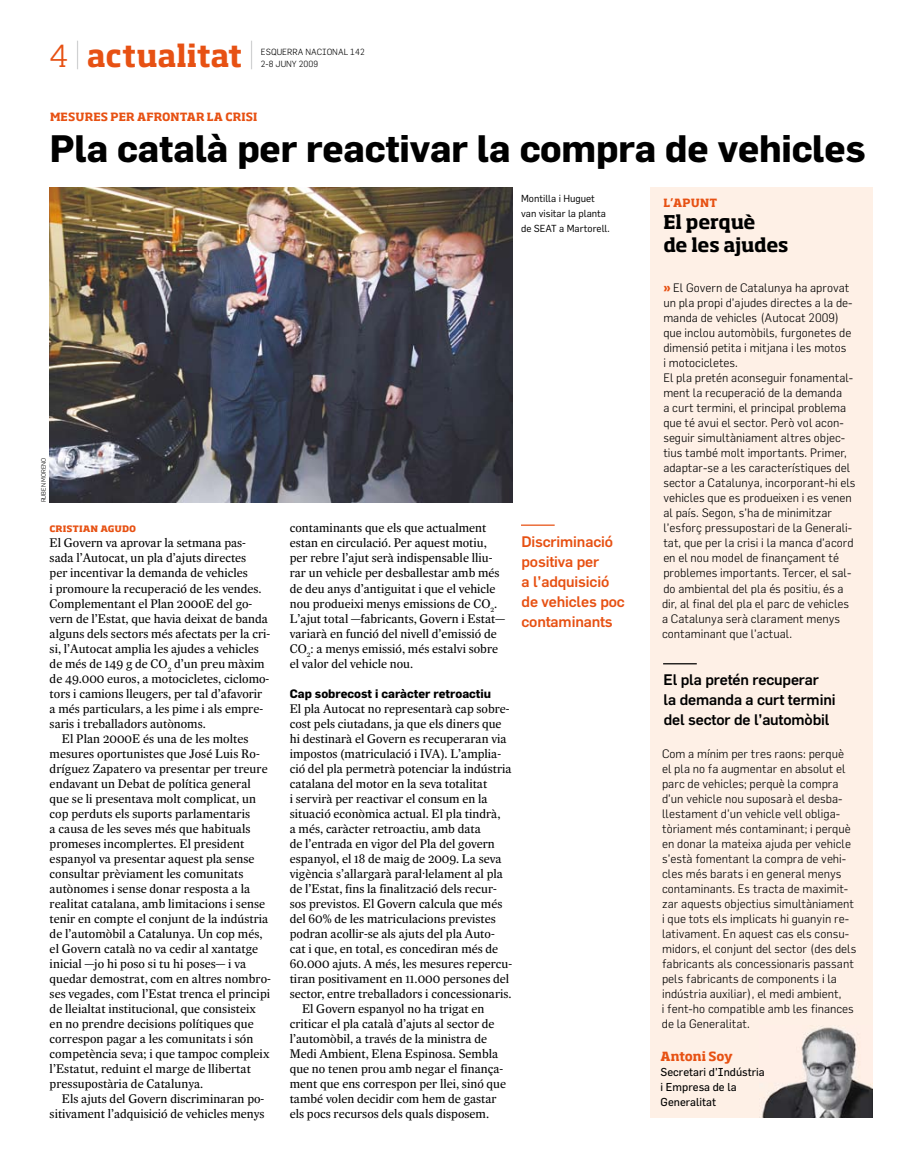
<style>
.page{position:relative;width:922px;height:1170px;background:#fff}
.page>*{position:absolute;margin:0;border:0;box-sizing:border-box;transform-origin:0 0}
.t1{font:700 37.5px "Flama";letter-spacing:-.005em;color:#000}
.t2{font:700 30px "Soho Std";letter-spacing:-.01em;color:#e75113}
.t3{font:700 18.75px/22.5px "Soho Std";letter-spacing:-.02em;color:#000}
.t4{font:500 15px/20px "Flama";letter-spacing:-.01em;color:#000}
.t5{font:500 15px/20px "Flama";letter-spacing:-.01em;color:#e75113}
.t6{font:12.5px/15px "Expresso Texto";color:#000}
.t7{font:700 12.5px "Soho Std";letter-spacing:-.02em;color:#e75113}
.t8{font:300 12px/15px "Flama";color:#000}
.t9{font:700 12px "Flama";color:#000}
.t10{font:700 11.25px "Soho Std";color:#e75113}
.t11{font:11.25px/15px "Flama";color:#000}
.t12{font:10px/15px "Flama";color:#000}
.t13{font:300 8.75px/12.5px "Flama";color:#000}
.t14{font:300 6.25px "Flama";color:#000}
.s1{font-weight:300}
.s2{font-weight:100;color:#9c9d9f}
.s3{font-family:"Soho Std";font-weight:700;color:#e75113}
</style>
<div class="page">
<div style="left:649px;top:187px;width:223px;height:930px;background:#fef0e6"></div>
<img style="left:50px;top:187px;width:462px;height:315px">
<hr style="left:521px;top:524px;width:33px;height:1px;background:#e75113">
<img style="left:762px;top:1026px;width:110px;height:91px">
<hr style="left:663px;top:663px;width:33px;height:1px;background:#000">
<h2 class="t2" style="left:50px;top:37px;width:207px"><span class="s1">4</span> <span class="s2">|</span> actualitat <span class="s2">|</span></h2>
<p class="t13" style="left:261px;top:45px;width:105px">ESQUERRA NACIONAL 142<br>2-8 JUNY 2009</p>
<p class="t10" style="left:50px;top:109px;width:209px">MESURES PER AFRONTAR LA CRISI</p>
<h1 class="t1" style="left:50px;top:126px;width:817px">Pla català per reactivar la compra de vehicles</h1>
<p class="t12" style="left:521px;top:191px;width:90px">Montilla i Huguet van visitar la planta de SEAT a Martorell.</p>
<p class="t14" style="left:40px;top:502px;width:46px;rotate:-90deg">RUBEN MORENO</p>
<p class="t10" style="left:50px;top:521px;width:88px">CRISTIAN AGUDO</p>
<p class="t6" style="left:50px;top:535px;width:198px">El Govern va aprovar la setmana pas-</p>
<p class="t6" style="left:50px;top:550px;width:198px">sada l’Autocat, un pla d’ajuts directes</p>
<p class="t6" style="left:50px;top:565px;width:199px">per incentivar la demanda de vehicles</p>
<p class="t6" style="left:50px;top:580px;width:213px">i promoure la recuperació de les vendes.</p>
<p class="t6" style="left:50px;top:595px;width:204px">Complementant el Plan 2000E del go-</p>
<p class="t6" style="left:50px;top:610px;width:220px">vern de l’Estat, que havia deixat de banda</p>
<p class="t6" style="left:50px;top:625px;width:222px">alguns dels sectors més afectats per la cri-</p>
<p class="t6" style="left:50px;top:640px;width:210px">si, l’Autocat amplia les ajudes a vehicles</p>
<p class="t6" style="left:50px;top:655px;width:216px">de més de 149 g de CO<sub>2</sub> d’un preu màxim</p>
<p class="t6" style="left:50px;top:670px;width:221px">de 49.000 euros, a motocicletes, ciclomo-</p>
<p class="t6" style="left:50px;top:685px;width:214px">tors i camions lleugers, per tal d’afavorir</p>
<p class="t6" style="left:50px;top:700px;width:215px">a més particulars, a les pime i als empre-</p>
<p class="t6" style="left:50px;top:715px;width:158px">saris i treballadors autònoms.</p>
<p class="t6" style="left:62px;top:730px;width:188px">El Plan 2000E és una de les moltes</p>
<p class="t6" style="left:50px;top:745px;width:211px">mesures oportunistes que José Luis Ro-</p>
<p class="t6" style="left:50px;top:760px;width:219px">dríguez Zapatero va presentar per treure</p>
<p class="t6" style="left:50px;top:775px;width:203px">endavant un Debat de política general</p>
<p class="t6" style="left:50px;top:790px;width:208px">que se li presentava molt complicat, un</p>
<p class="t6" style="left:50px;top:805px;width:202px">cop perduts els suports parlamentaris</p>
<p class="t6" style="left:50px;top:820px;width:202px">a causa de les seves més que habituals</p>
<p class="t6" style="left:50px;top:835px;width:196px">promeses incomplertes. El president</p>
<p class="t6" style="left:50px;top:850px;width:206px">espanyol va presentar aquest pla sense</p>
<p class="t6" style="left:50px;top:865px;width:195px">consultar prèviament les comunitats</p>
<p class="t6" style="left:50px;top:880px;width:202px">autònomes i sense donar resposta a la</p>
<p class="t6" style="left:50px;top:895px;width:217px">realitat catalana, amb limitacions i sense</p>
<p class="t6" style="left:50px;top:910px;width:220px">tenir en compte el conjunt de la indústria</p>
<p class="t6" style="left:50px;top:925px;width:214px">de l’automòbil a Catalunya. Un cop més,</p>
<p class="t6" style="left:50px;top:940px;width:210px">el Govern català no va cedir al xantatge</p>
<p class="t6" style="left:50px;top:955px;width:198px">inicial —jo hi poso si tu hi poses— i va</p>
<p class="t6" style="left:50px;top:970px;width:223px">quedar demostrat, com en altres nombro-</p>
<p class="t6" style="left:50px;top:985px;width:222px">ses vegades, com l’Estat trenca el principi</p>
<p class="t6" style="left:50px;top:1000px;width:208px">de lleialtat institucional, que consisteix</p>
<p class="t6" style="left:50px;top:1015px;width:206px">en no prendre decisions polítiques que</p>
<p class="t6" style="left:50px;top:1030px;width:205px">correspon pagar a les comunitats i són</p>
<p class="t6" style="left:50px;top:1045px;width:221px">competència seva; i que tampoc compleix</p>
<p class="t6" style="left:50px;top:1060px;width:203px">l’Estatut, reduint el marge de llibertat</p>
<p class="t6" style="left:50px;top:1075px;width:155px">pressupostària de Catalunya.</p>
<p class="t6" style="left:62px;top:1090px;width:204px">Els ajuts del Govern discriminaran po-</p>
<p class="t6" style="left:50px;top:1105px;width:216px">sitivament l’adquisició de vehicles menys</p>
<p class="t6" style="left:290px;top:520px;width:216px">contaminants que els que actualment estan en circulació. Per aquest motiu, per rebre l’ajut serà indispensable lliu&shy;rar un vehicle per desballestar amb més de deu anys d’antiguitat i que el vehicle nou produeixi menys emissions de CO<sub>2</sub>.<br>L’ajut total —fabricants, Govern i Estat— variarà en funció del nivell d’emissió de CO<sub>2</sub>: a menys emissió, més estalvi sobre el valor del vehicle nou.</p>
<p class="t9" style="left:290px;top:686px;width:203px">Cap sobrecost i caràcter retroactiu</p>
<p class="t6" style="left:290px;top:700px;width:221px">El pla Autocat no representarà cap sobre-</p>
<p class="t6" style="left:290px;top:715px;width:213px">cost pels ciutadans, ja que els diners que</p>
<p class="t6" style="left:290px;top:730px;width:218px">hi destinarà el Govern es recuperaran via</p>
<p class="t6" style="left:290px;top:745px;width:213px">impostos (matriculació i IVA). L’amplia-</p>
<p class="t6" style="left:290px;top:760px;width:223px">ció del pla permetrà potenciar la indústria</p>
<p class="t6" style="left:290px;top:775px;width:199px">catalana del motor en la seva totalitat</p>
<p class="t6" style="left:290px;top:790px;width:199px">i servirà per reactivar el consum en la</p>
<p class="t6" style="left:290px;top:805px;width:212px">situació econòmica actual. El pla tindrà,</p>
<p class="t6" style="left:290px;top:820px;width:192px">a més, caràcter retroactiu, amb data</p>
<p class="t6" style="left:290px;top:835px;width:206px">de l’entrada en vigor del Pla del govern</p>
<p class="t6" style="left:290px;top:850px;width:213px">espanyol, el 18 de maig de 2009. La seva</p>
<p class="t6" style="left:290px;top:865px;width:215px">vigència s’allargarà paral·lelament al pla</p>
<p class="t6" style="left:290px;top:880px;width:208px">de l’Estat, fins la finalització dels recur-</p>
<p class="t6" style="left:290px;top:895px;width:214px">sos previstos. El Govern calcula que més</p>
<p class="t6" style="left:290px;top:910px;width:207px">del 60% de les matriculacions previstes</p>
<p class="t6" style="left:290px;top:925px;width:206px">podran acollir-se als ajuts del pla Auto-</p>
<p class="t6" style="left:290px;top:940px;width:210px">cat i que, en total, es concediran més de</p>
<p class="t6" style="left:290px;top:955px;width:224px">60.000 ajuts. A més, les mesures repercu-</p>
<p class="t6" style="left:290px;top:970px;width:221px">tiran positivament en 11.000 persones del</p>
<p class="t6" style="left:290px;top:985px;width:223px">sector, entre treballadors i concessionaris.</p>
<p class="t6" style="left:302px;top:1000px;width:184px">El Govern espanyol no ha trigat en</p>
<p class="t6" style="left:290px;top:1015px;width:206px">criticar el pla català d’ajuts al sector de</p>
<p class="t6" style="left:290px;top:1030px;width:199px">l’automòbil, a través de la ministra de</p>
<p class="t6" style="left:290px;top:1045px;width:210px">Medi Ambient, Elena Espinosa. Sembla</p>
<p class="t6" style="left:290px;top:1060px;width:215px">que no tenen prou amb negar el finança-</p>
<p class="t6" style="left:290px;top:1075px;width:218px">ment que ens correspon per llei, sinó que</p>
<p class="t6" style="left:290px;top:1090px;width:208px">també volen decidir com hem de gastar</p>
<p class="t6" style="left:290px;top:1105px;width:201px">els pocs recursos dels quals disposem.</p>
<p class="t5" style="left:521px;top:531px;width:105px">Discriminació positiva per<br>a l’adquisició de vehicles poc contaminants</p>
<p class="t10" style="left:663px;top:195px;width:55px">L’APUNT</p>
<h3 class="t3" style="left:663px;top:210px;width:127px">El perquè<br>de les ajudes</h3>
<p class="t8" style="left:662px;top:280px;width:195px"><span class="s3">»</span> El Govern de Catalunya ha aprovat un pla propi d’ajudes directes a la de&shy;manda de vehicles (Autocat 2009) que inclou automòbils, furgonetes de dimensió petita i mitjana i les motos<br>i motocicletes.<br>El pla pretén aconseguir fonamental&shy;ment la recuperació de la demanda<br>a curt termini, el principal problema que té avui el sector. Però vol acon&shy;seguir simultàniament altres objec&shy;tius també molt importants. Primer, adaptar-se a les característiques del sector a Catalunya, incorporant-hi els vehicles que es produeixen i es venen al país. Segon, s’ha de minimitzar l’esforç pressupostari de la Generali&shy;tat, que per la crisi i la manca d’acord en el nou model de finançament té problemes importants. Tercer, el sal&shy;do ambiental del pla és positiu, és a dir, al final del pla el parc de vehicles a Catalunya serà clarament menys contaminant que l’actual.</p>
<p class="t4" style="left:663px;top:668px;width:173px">El pla pretén recuperar<br>la demanda a curt termini del sector de l’automòbil</p>
<p class="t8" style="left:661px;top:745px;width:196px">Com a mínim per tres raons: perquè<br>el pla no fa augmentar en absolut el parc de vehicles; perquè la compra d’un vehicle nou suposarà el desba&shy;llestament d’un vehicle vell obliga&shy;tòriament més contaminant; i perquè en donar la mateixa ajuda per vehicle s’està fomentant la compra de vehi&shy;cles més barats i en general menys contaminants. Es tracta de maximit&shy;zar aquests objectius simultàniament i que tots els implicats hi guanyin re&shy;lativament. En aquest cas els consu&shy;midors, el conjunt del sector (des dels fabricants als concessionaris passant pels fabricants de components i la indústria auxiliar), el medi ambient,<br>i fent-ho compatible amb les finances de la Generalitat.</p>
<p class="t7" style="left:660px;top:1048px;width:74px">Antoni Soy</p>
<p class="t11" style="left:660px;top:1064px;width:106px">Secretari d’Indústria i Empresa de la<br>Generalitat</p>
</div>
